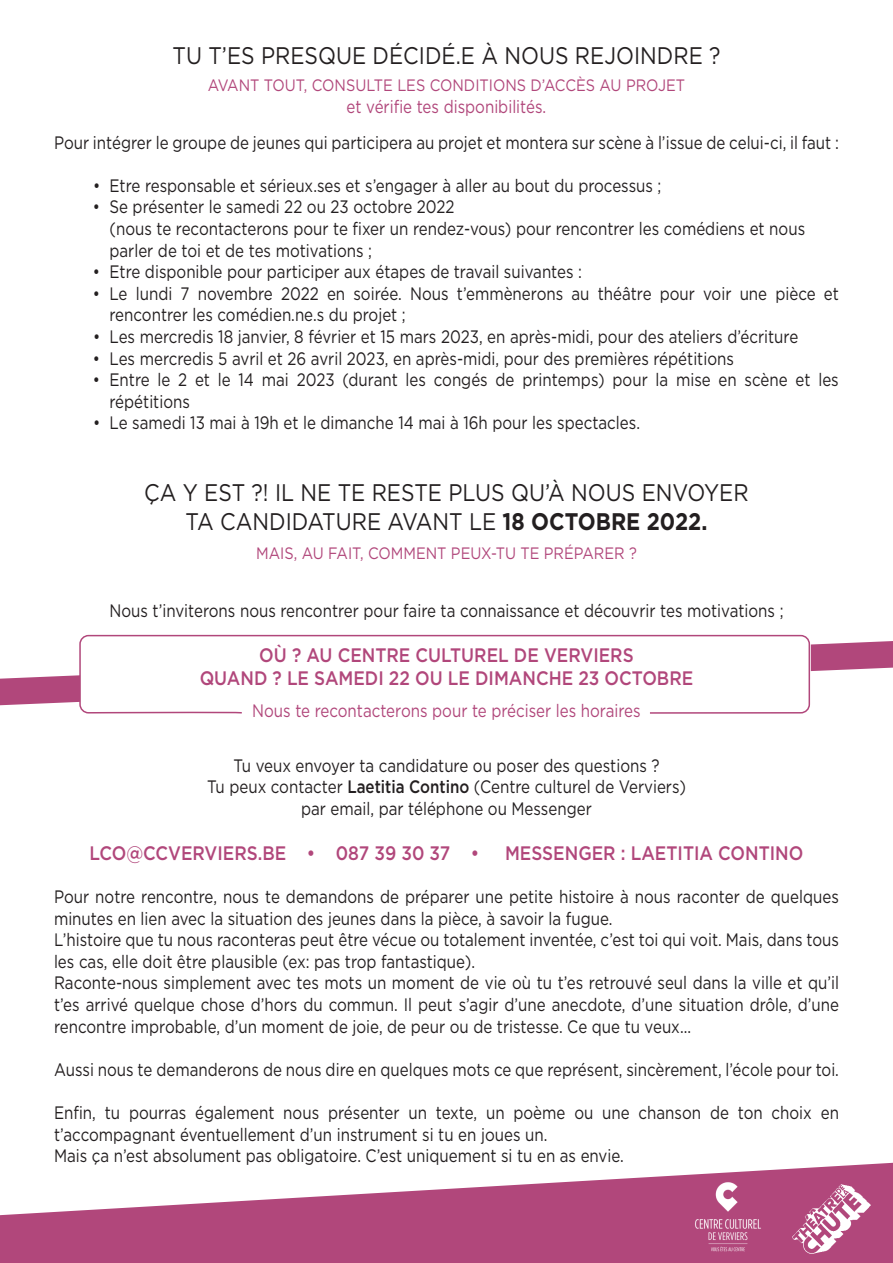
<style>
.page{position:relative;width:893px;height:1263px;background:#fff}
.page>*{position:absolute;margin:0;border:0;box-sizing:border-box;transform-origin:0 0}
.t1{font:24px/28.8px "Gotham";color:#231f20;text-align:center;scale:.88 1}
.t2{font:500 19.5px/23.4px "Gotham";color:#b1477b;text-align:center;scale:.88 1}
.t3{font:18px/21.6px "Gotham";color:#231f20;scale:.84 1}
.t4{font:18px "Gotham";color:#b1477b;scale:.84 1}
.t5{font:16.5px "Gotham";color:#b1477b;scale:.88 1}
.s1{font-weight:700}
.s2{font-weight:500}
</style>
<div class="page">
<svg style="left:0;top:1163px;width:893px;height:100px;fill:#b1477b"></svg>
<img style="left:682px;top:1169px;width:92px;height:94px">
<img style="left:791px;top:1184px;width:80px;height:70px">
<svg style="left:79px;top:634px;width:732px;height:80px"></svg>
<svg style="left:0;top:675px;width:80px;height:30px;background:#b95b89"></svg>
<svg style="left:811px;top:641px;width:82px;height:30px;background:#b95b89"></svg>
<h1 class="t1" style="left:172px;top:41px;width:624px">TU T’ES PRESQUE DÉCIDÉ.E À NOUS REJOINDRE ?</h1>
<p class="t5" style="left:208px;top:75px;width:544px">AVANT TOUT, CONSULTE LES CONDITIONS D’ACCÈS AU PROJET</p>
<p class="t4" style="left:347px;top:95px;width:239px">et vérifie tes disponibilités.</p>
<p class="t3" style="left:54px;top:131px;width:936px">Pour intégrer le groupe de jeunes qui participera au projet et montera sur scène à l’issue de celui-ci, il faut :</p>
<p class="t3" style="left:93px;top:174px;width:678px">• Etre responsable et sérieux.ses et s’engager à aller au bout du processus ;</p>
<p class="t3" style="left:109px;top:196px;width:830px;text-indent:-16px">• Se présenter le samedi 22 ou 23 octobre 2022<br>(nous te recontacterons pour te fixer un rendez-vous) pour rencontrer les comédiens et nous parler de toi et de tes motivations ;</p>
<p class="t3" style="left:93px;top:261px;width:584px">• Etre disponible pour participer aux étapes de travail suivantes :</p>
<p class="t3" style="left:110px;top:282px;width:870px;text-indent:-17px">• Le lundi 7 novembre 2022 en soirée. Nous t’emmènerons au théâtre pour voir une pièce et rencontrer les comédien.ne.s du projet ;</p>
<p class="t3" style="left:93px;top:325px;width:841px">• Les mercredis 18 janvier, 8 février et 15 mars 2023, en après-midi, pour des ateliers d’écriture</p>
<p class="t3" style="left:93px;top:347px;width:765px">• Les mercredis 5 avril et 26 avril 2023, en après-midi, pour des premières répétitions</p>
<p class="t3" style="left:109px;top:369px;width:870px;text-indent:-17px">• Entre le 2 et le 14 mai 2023 (durant les congés de printemps) pour la mise en scène et les répétitions</p>
<p class="t3" style="left:93px;top:412px;width:653px">• Le samedi 13 mai à 19h et le dimanche 14 mai à 16h pour les spectacles.</p>
<h1 class="t1" style="left:144px;top:478px;width:688px">ÇA Y EST ?! IL NE TE RESTE PLUS QU’À NOUS ENVOYER<br>TA CANDIDATURE AVANT LE <span class="s1">18 OCTOBRE 2022.</span></h1>
<p class="t5" style="left:256px;top:543px;width:434px">MAIS, AU FAIT, COMMENT PEUX-TU TE PRÉPARER ?</p>
<p class="t3" style="left:109px;top:599px;width:804px">Nous t’inviterons nous rencontrer pour faire ta connaissance et découvrir tes motivations ;</p>
<p class="t2" style="left:200px;top:643px;width:562px">OÙ ? AU CENTRE CULTUREL DE VERVIERS<br>QUAND ? LE SAMEDI 22 OU LE DIMANCHE 23 OCTOBRE</p>
<p class="t4" style="left:252px;top:699px;width:464px">Nous te recontacterons pour te préciser les horaires</p>
<p class="t3" style="left:207px;top:754px;width:571px;text-align:center">Tu veux envoyer ta candidature ou poser des questions ?<br>Tu peux contacter <span class="s2">Laetitia Contino</span> (Centre culturel de Verviers) par email, par téléphone ou Messenger</p>
<p class="t2" style="left:90px;top:841px;width:444px">LCO@CCVERVIERS.BE • 087 39 30 37 •</p>
<p class="t2" style="left:505px;top:841px;width:341px">MESSENGER : LAETITIA CONTINO</p>
<p class="t3" style="left:54px;top:885px;width:936px">Pour notre rencontre, nous te demandons de préparer une petite histoire à nous raconter de quelques minutes en lien avec la situation des jeunes dans la pièce, à savoir la fugue.<br>L’histoire que tu nous raconteras peut être vécue ou totalement inventée, c’est toi qui voit. Mais, dans tous les cas, elle doit être plausible (ex: pas trop fantastique).<br>Raconte-nous simplement avec tes mots un moment de vie où tu t’es retrouvé seul dans la ville et qu’il t’es arrivé quelque chose d’hors du commun. Il peut s’agir d’une anecdote, d’une situation drôle, d’une rencontre improbable, d’un moment de joie, de peur ou de tristesse. Ce que tu veux...</p>
<p class="t3" style="left:54px;top:1058px;width:936px">Aussi nous te demanderons de nous dire en quelques mots ce que représent, sincèrement, l’école pour toi.</p>
<p class="t3" style="left:54px;top:1101px;width:936px">Enfin, tu pourras également nous présenter un texte, un poème ou une chanson de ton choix en t’accompagnant éventuellement d’un instrument si tu en joues un.<br>Mais ça n’est absolument pas obligatoire. C’est uniquement si tu en as envie.</p>
</div>
